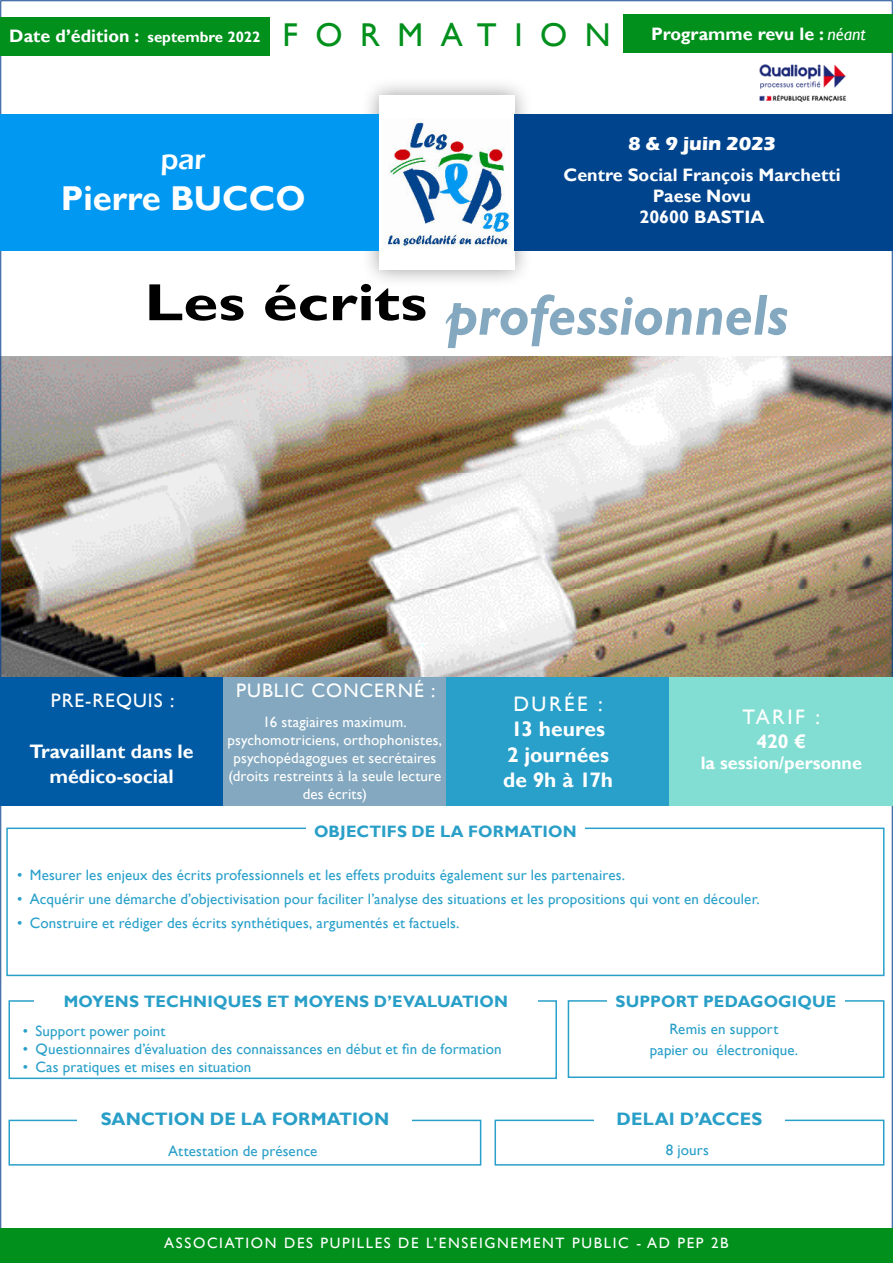
<style>
.page{position:relative;width:893px;height:1263px;background:#fff}
.page>*{position:absolute;margin:0;border:0;box-sizing:border-box;transform-origin:0 0}
.t1{font:italic 700 58.2px "Gill Sans";letter-spacing:-.005em;color:#83a8bf;scale:.96 1}
.t2{font:700 34.5px "Gill Sans";color:#fff}
.t3{font:600 28.5px "Eras ITC";color:#fff}
.t4{font:700 21px/25.2px "Gill Sans";color:#fff;text-align:center}
.t5{font:21px "Gill Sans";letter-spacing:.115em;color:#fff}
.t6{font:700 19.5px/25.5px "Gill Sans";color:#fff;text-align:center}
.t7{font:19.5px "Gill Sans";letter-spacing:.05em;color:#fff}
.t8{font:700 19.5px "Eras ITC";letter-spacing:-.005em;color:#fff}
.t9{font:700 18px/21px "Gill Sans";color:#fff;text-align:center}
.t10{font:700 18px "Gill Sans";letter-spacing:.005em;color:#299fc8}
.t11{font:700 16.5px "Gill Sans";letter-spacing:.01em;color:#299fc8}
.t12{font:15px "Gill Sans";letter-spacing:.01em;color:#29a0c9}
.t13{font:15px/18px "Gill Sans";letter-spacing:.01em;color:#fff;text-align:center}
.t14{font:15px/21px "Gill Sans";letter-spacing:.01em;color:#299fc8;text-align:center}
.t15{font:15px "Gill Sans";letter-spacing:.11em;color:#fff}
.s1{font-weight:400;font-size:33px;color:#01901c}
.s2{font-weight:400;font-style:italic}
</style>
<div class="page">
<div style="left:361px;top:77px;width:172px;height:211px;background:#000;opacity:.4"></div>
<div style="left:379px;top:95px;width:135px;height:175px;background:#fff"></div>
<img style="left:383px;top:120px;width:128px;height:127px">
<img style="left:2px;top:357px;width:889px;height:320px">
<div style="left:0;top:677px;width:223px;height:129px;background:#005ba4"></div>
<div style="left:223px;top:677px;width:223px;height:129px;background:#83a8bf"></div>
<div style="left:446px;top:677px;width:224px;height:129px;background:#29a0c9"></div>
<div style="left:670px;top:677px;width:223px;height:129px;background:#82ded2"></div>
<div style="left:0;top:1229px;width:893px;height:34px;background:#01901c"></div>
<div style="left:6px;top:827px;width:878px;height:149px;border:2px solid #29a0c9"></div>
<div style="left:306px;top:819px;width:278px;height:24px;background:#fff"></div>
<div style="left:9px;top:1000px;width:548px;height:79px;border:2px solid #29a0c9"></div>
<div style="left:34px;top:993px;width:504px;height:17px;background:#fff"></div>
<div style="left:568px;top:1000px;width:316px;height:78px;border:2px solid #29a0c9"></div>
<div style="left:607px;top:993px;width:238px;height:16px;background:#fff"></div>
<div style="left:0;top:17px;width:270px;height:38px;background:#01901c"></div>
<div style="left:624px;top:14px;width:269px;height:39px;background:#01901c"></div>
<div style="left:0;top:114px;width:379px;height:137px;background:#0198f1"></div>
<div style="left:514px;top:114px;width:379px;height:137px;background:#00448d"></div>
<div style="left:9px;top:1120px;width:472px;height:45px;border:2px solid #29a0c9"></div>
<div style="left:77px;top:1108px;width:335px;height:22px;background:#fff"></div>
<div style="left:494px;top:1119px;width:390px;height:46px;border:2px solid #29a0c9"></div>
<div style="left:594px;top:1109px;width:191px;height:20px;background:#fff"></div>
<img style="left:759px;top:64px;width:87px;height:38px">
<p class="t9" style="left:9px;top:25px;width:858px">Date d’édition : <sub>septembre</sub> <sub>2022</sub> <span class="s1">F O R M A T I O N</span> Programme revu le : <span class="s2">néant</span></p>
<h3 class="t3" style="left:161px;top:148px;width:46px">par</h3>
<h2 class="t2" style="left:61px;top:184px;width:246px">Pierre BUCCO</h2>
<h3 class="t8" style="left:628px;top:135px;width:149px">8 &amp; 9 juin 2023</h3>
<p class="t9" style="left:563px;top:166px;width:279px">Centre Social François Marchetti<br>Paese Novu<br>20600 BASTIA</p>
<h1 class="t1" style="left:145px;top:291px;width:672px"><sup>Les</sup> <sup>écrits</sup> professionnels</h1>
<h3 class="t7" style="left:51px;top:692px;width:125px">PRE-REQUIS :</h3>
<h3 class="t6" style="left:30px;top:740px;width:166px">Travaillant dans le médico-social</h3>
<h3 class="t7" style="left:236px;top:683px;width:201px">PUBLIC CONCERNÉ :</h3>
<p class="t13" style="left:227px;top:714px;width:216px">16 stagiaires maximum. psychomotriciens, orthophonistes, psychopédagogues et secrétaires (droits restreints à la seule lecture des écrits)</p>
<h3 class="t5" style="left:513px;top:695px;width:91px">DURÉE :</h3>
<h3 class="t4" style="left:503px;top:718px;width:111px">13 heures<br>2 journées de 9h à 17h</h3>
<h3 class="t5" style="left:743px;top:708px;width:79px">TARIF :</h3>
<h3 class="t6" style="left:756px;top:730px;width:51px">420 €</h3>
<p class="t9" style="left:701px;top:754px;width:163px">la session/personne</p>
<p class="t11" style="left:314px;top:824px;width:264px">OBJECTIFS DE LA FORMATION</p>
<p class="t12" style="left:17px;top:869px;width:610px">• Mesurer les enjeux des écrits professionnels et les effets produits également sur les partenaires.</p>
<p class="t12" style="left:17px;top:893px;width:744px">• Acquérir une démarche d’objectivisation pour faciliter l’analyse des situations et les propositions qui vont en découler.</p>
<p class="t12" style="left:17px;top:917px;width:444px">• Construire et rédiger des écrits synthétiques, argumentés et factuels.</p>
<p class="t11" style="left:64px;top:995px;width:446px">MOYENS TECHNIQUES ET MOYENS D’EVALUATION</p>
<p class="t12" style="left:23px;top:1024px;width:144px">• Support power point</p>
<p class="t12" style="left:23px;top:1042px;width:480px">• Questionnaires d’évaluation des connaissances en début et fin de formation</p>
<p class="t12" style="left:23px;top:1060px;width:230px">• Cas pratiques et mises en situation</p>
<p class="t10" style="left:101px;top:1112px;width:290px">SANCTION DE LA FORMATION</p>
<p class="t14" style="left:168px;top:1141px;width:151px">Attestation de présence</p>
<p class="t11" style="left:615px;top:994px;width:222px">SUPPORT PEDAGOGIQUE</p>
<p class="t14" style="left:650px;top:1019px;width:150px">Remis en support papier ou électronique.</p>
<p class="t10" style="left:617px;top:1112px;width:147px">DELAI D’ACCES</p>
<p class="t14" style="left:666px;top:1141px;width:44px">8 jours</p>
<p class="t15" style="left:164px;top:1236px;width:566px">ASSOCIATION DES PUPILLES DE L’ENSEIGNEMENT PUBLIC - AD PEP 2B</p>
</div>
